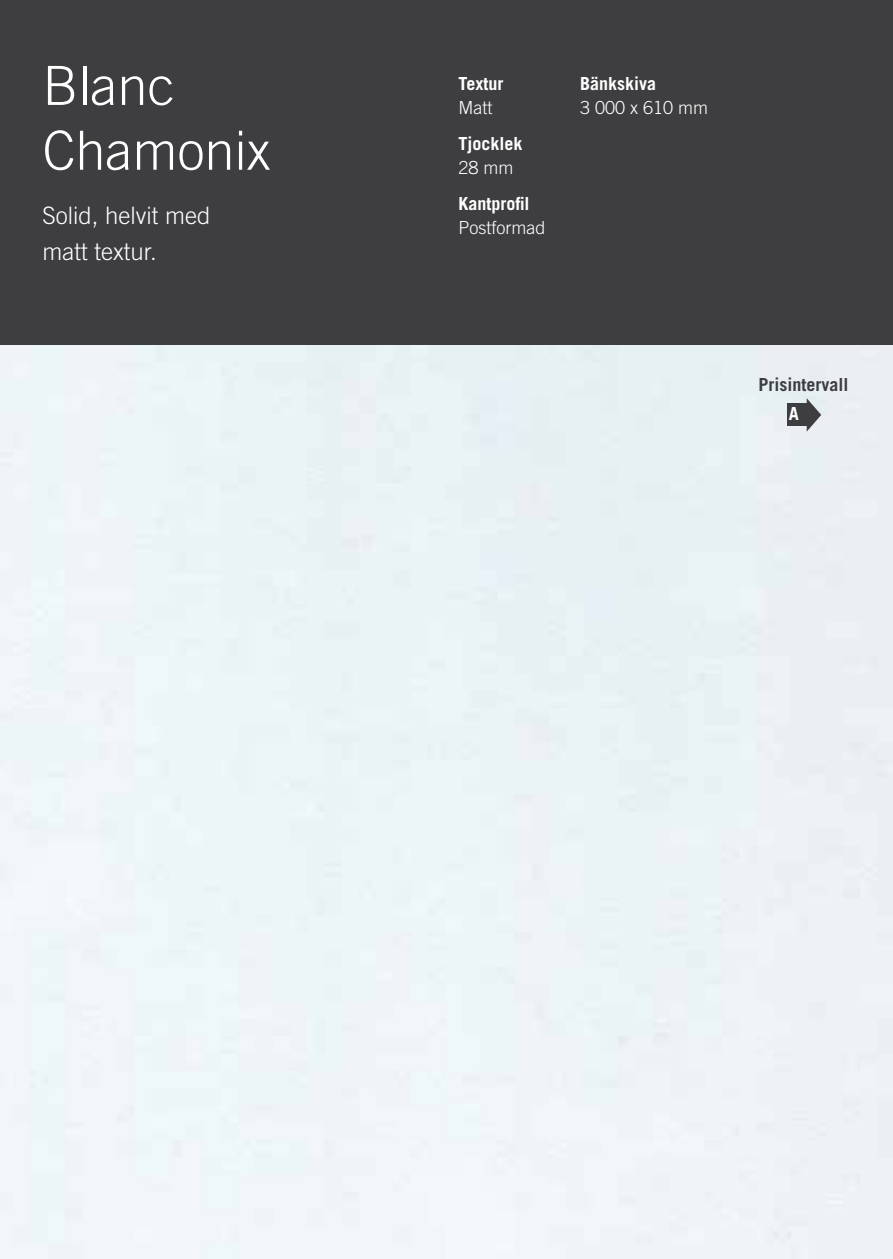
<style>
.page{position:relative;width:893px;height:1259px;background:#fff}
.page>*{position:absolute;margin:0;border:0;box-sizing:border-box;transform-origin:0 0}
.t1{font:300 54px "Trade Gothic LT Std";color:#fff}
.t2{font:300 24px/36px "Trade Gothic LT Std";color:#fff}
.t3{font:700 18px "Trade Gothic LT Std";color:#fff}
.t4{font:300 18px "Trade Gothic LT Std";color:#fff}
.t5{font:700 18px "Trade Gothic LT Std";color:#3e3e41}
</style>
<div class="page">
<div style="left:0;top:0;width:893px;height:345px;background:#3e3e41"></div>
<div style="left:787px;top:403px;width:20px;height:23px;background:#3e3e41"></div>
<svg style="left:807px;top:398px;width:14px;height:33px"></svg>
<h1 class="t1" style="left:43px;top:54px;width:134px">Blanc</h1>
<h1 class="t1" style="left:43px;top:118px;width:229px">Chamonix</h1>
<h2 class="t2" style="left:43px;top:197px;width:170px">Solid, helvit med matt textur.</h2>
<p class="t3" style="left:458px;top:72px;width:46px">Textur</p>
<p class="t4" style="left:458px;top:96px;width:36px">Matt</p>
<p class="t3" style="left:458px;top:132px;width:66px">Tjocklek</p>
<p class="t4" style="left:458px;top:156px;width:57px">28 mm</p>
<p class="t3" style="left:458px;top:192px;width:73px">Kantprofil</p>
<p class="t4" style="left:458px;top:216px;width:88px">Postformad</p>
<p class="t3" style="left:580px;top:72px;width:77px">Bänkskiva</p>
<p class="t4" style="left:580px;top:96px;width:130px">3 000 x 610 mm</p>
<p class="t5" style="left:759px;top:373px;width:92px">Prisintervall</p>
<p class="t3" style="left:789px;top:403px;width:12px">A</p>
</div>
